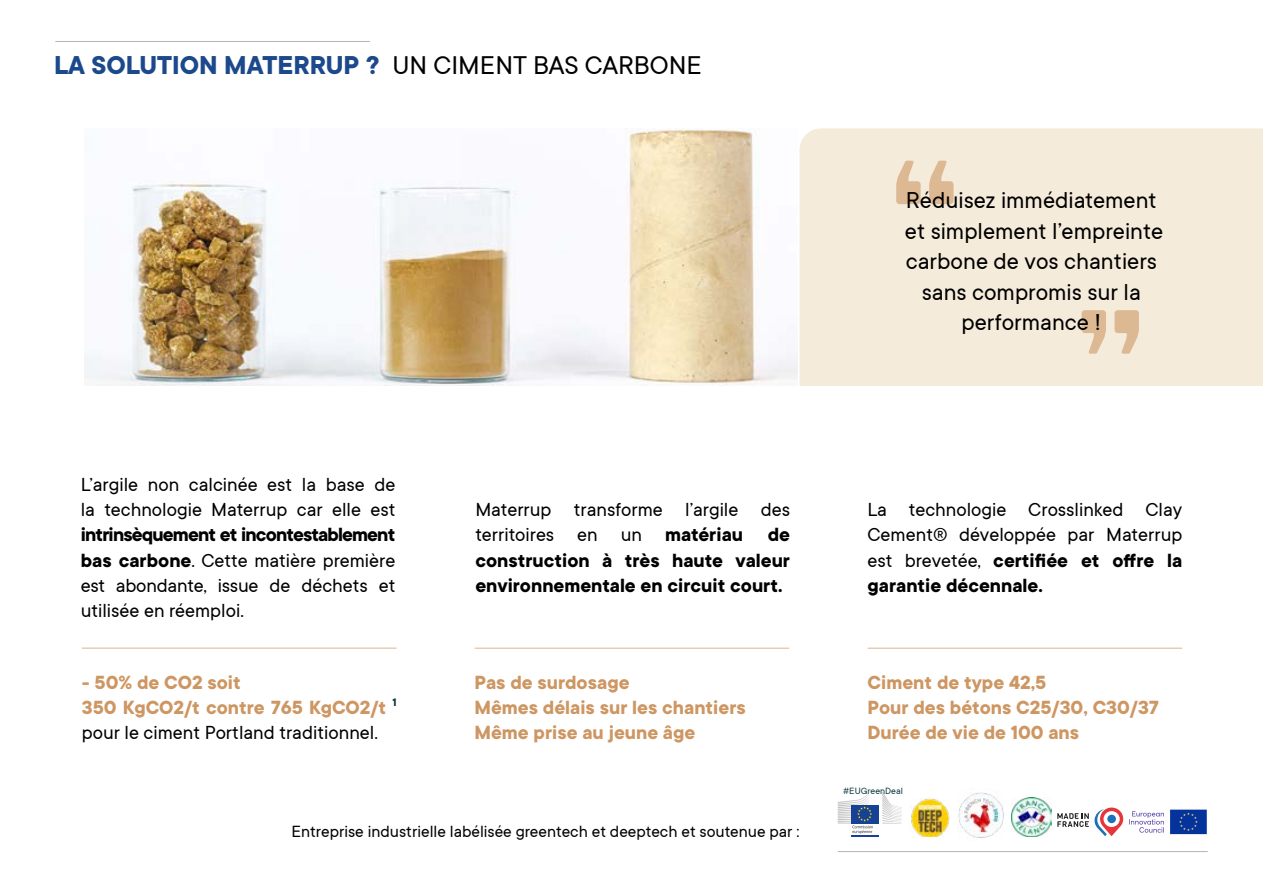
<style>
.page{position:relative;width:1263px;height:893px;background:#fff}
.page>*{position:absolute;margin:0;border:0;box-sizing:border-box;transform-origin:0 0}
.t1{font:700 28.5px "TT Commons";color:#1c498c}
.t2{font:25.5px/30.6px "TT Commons";color:#000;text-align:center}
.t3{font:21px/25.2px "TT Commons";color:#000;text-align:justify}
.t4{font:700 21px/25.2px "TT Commons";color:#cd9662}
.t5{font:700 21px/25.2px "TT Commons";color:#000;text-align:justify}
.t6{font:18px "TT Commons";color:#000}
.t7{font:10.05px "TT Commons";color:#0f3940}
.s1{font-weight:400;color:#000}
.s2{font-weight:700}
.s3{font-weight:400}
</style>
<div class="page">
<img style="left:84px;top:128px;width:713px;height:258px">
<div style="left:799px;top:128px;width:464px;height:258px;background:#f5ebdb"></div>
<svg style="left:929px;top:161px;width:24px;height:43px"></svg>
<svg style="left:896px;top:161px;width:25px;height:43px"></svg>
<svg style="left:1081px;top:310px;width:25px;height:44px"></svg>
<svg style="left:1114px;top:310px;width:25px;height:44px"></svg>
<hr style="left:82px;top:648px;width:314px;height:1px;background:#dcb590">
<hr style="left:475px;top:648px;width:314px;height:1px;background:#dcb590">
<hr style="left:868px;top:648px;width:314px;height:1px;background:#dcb590">
<hr style="left:838px;top:851px;width:370px;height:1px;background:#bcb3b0">
<img style="left:911px;top:798px;width:39px;height:39px">
<img style="left:958px;top:788px;width:46px;height:50px">
<img style="left:1012px;top:797px;width:39px;height:40px">
<div style="left:851px;top:805px;width:27px;height:18px;background:#164194"></div>
<hr style="left:851px;top:835px;width:27px;height:2px;background:#164194">
<svg style="left:882px;top:791px;width:20px;height:33px"></svg>
<svg style="left:838px;top:792px;width:35px;height:42px"></svg>
<svg style="left:1057px;top:807px;width:66px;height:29px"></svg>
<svg style="left:1129px;top:809px;width:78px;height:26px"></svg>
<hr style="left:55px;top:41px;width:315px;height:1px;background:#bcb3b0">
<h1 class="t1" style="left:54px;top:49px;width:649px">LA SOLUTION MATERRUP ? <span class="s1">UN CIMENT BAS CARBONE</span></h1>
<p class="t2" style="left:905px;top:185px;width:260px">Réduisez immédiatement et simplement l’empreinte carbone de vos chantiers sans compromis sur la performance !</p>
<p class="t3" style="left:81px;top:472px;width:316px">L’argile non calcinée est la base de la technologie Materrup car elle est</p>
<p class="t3" style="left:81px;top:522px;width:316px"><span class="s2">intrinsèquement et incontestablement bas carbone</span>. Cette matière première est abondante, issue de déchets et utilisée en réemploi.</p>
<p class="t4" style="left:82px;top:670px;width:316px">- 50% de CO2 soit<br>350 KgCO2/t contre 765 KgCO2/t <sup>1 </sup><span class="s1">pour le ciment Portland traditionnel.</span></p>
<p class="t5" style="left:475px;top:497px;width:316px"><span class="s3">Materrup transforme l’argile des territoires en un</span> matériau de construction à très haute valeur environnementale en circuit court.</p>
<p class="t4" style="left:475px;top:670px;width:273px">Pas de surdosage<br>Mêmes délais sur les chantiers<br>Même prise au jeune âge</p>
<p class="t6" style="left:291px;top:822px;width:510px">Entreprise industrielle labélisée greentech et deeptech et soutenue par :</p>
<p class="t3" style="left:868px;top:497px;width:316px">La technologie Crosslinked Clay Cement® développée par Materrup est brevetée, <span class="s2">certifiée et offre la garantie décennale.</span></p>
<p class="t4" style="left:868px;top:670px;width:293px">Ciment de type 42,5<br>Pour des bétons C25/30, C30/37<br>Durée de vie de 100 ans</p>
<p class="t7" style="left:843px;top:786px;width:61px">#EUGreenDeal</p>
</div>
